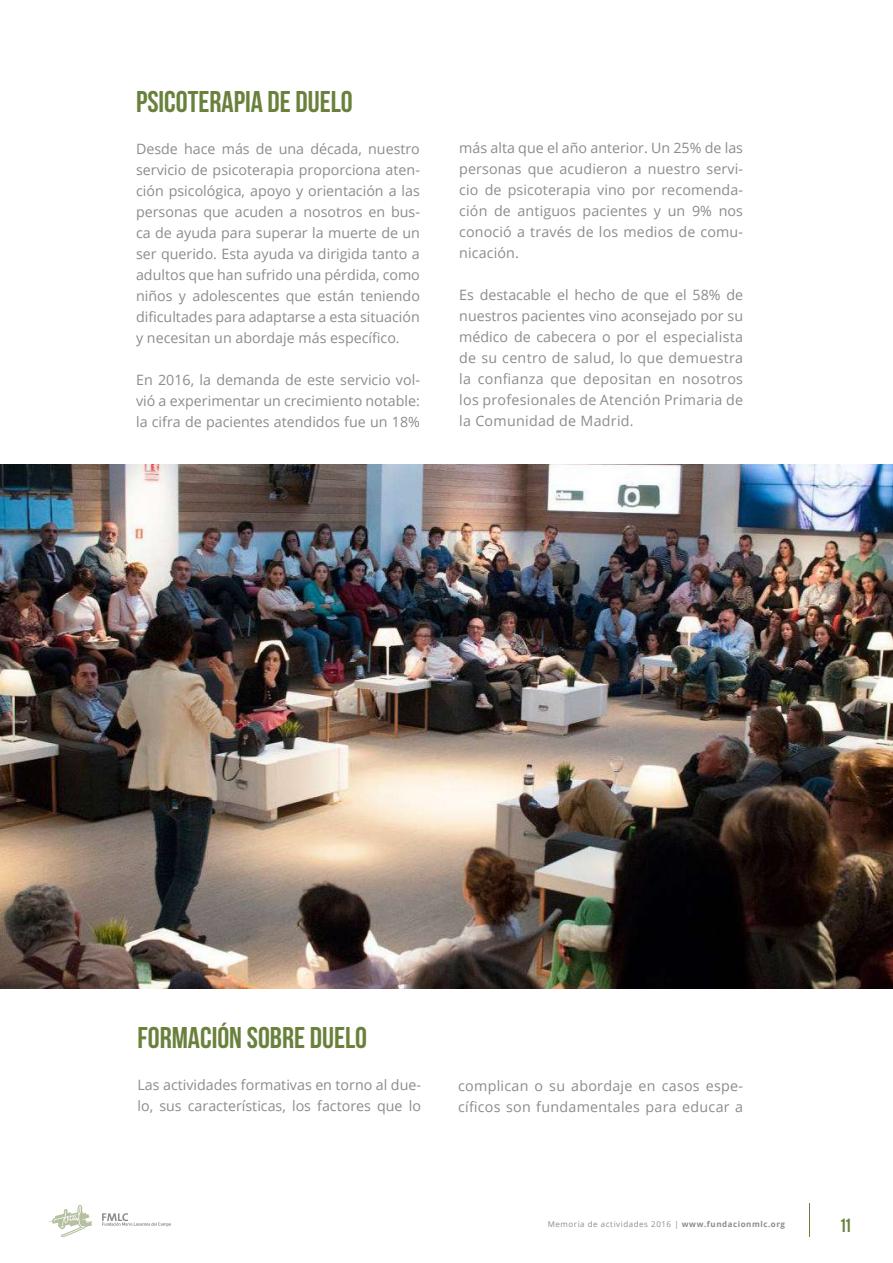
<style>
.page{position:relative;width:893px;height:1263px;background:#fff}
.page>*{position:absolute;margin:0;border:0;box-sizing:border-box;transform-origin:0 0}
.t1{font:30px "Bebas Neue";color:#6a813c}
.t2{font:15px "Bebas";color:#6a813c}
.t3{font:14.25px/21px "Open Sans";color:#8a8d8c;text-align:justify}
.t4{font:14.25px/21px "Open Sans";letter-spacing:.02em;color:#8a8d8c}
.t5{font:7.95px "Open Sans";letter-spacing:.07em;color:#8a8d8c}
.s1{font-weight:700}
</style>
<div class="page">
<hr style="left:809px;top:1203px;width:1px;height:34px;background:#6a813c">
<svg style="left:49px;top:1205px;width:43px;height:32px"></svg>
<svg style="left:102px;top:1213px;width:69px;height:13px"></svg>
<img style="left:0;top:464px;width:893px;height:525px">
<h1 class="t1" style="left:136px;top:85px;width:218px">PSICOTERAPIA DE DUELO</h1>
<p class="t3" style="left:136px;top:138px;width:285px">Desde hace más de una década, nuestro servicio de psicoterapia proporciona aten&shy;ción psicológica, apoyo y orientación a las personas que acuden a nosotros en bus&shy;ca de ayuda para superar la muerte de un ser querido. Esta ayuda va dirigida tanto a adultos que han sufrido una pérdida, como niños y adolescentes que están teniendo dificultades para adaptarse a esta situación y necesitan un abordaje más específico.</p>
<p class="t3" style="left:136px;top:369px;width:285px">En 2016, la demanda de este servicio vol&shy;vió a experimentar un crecimiento notable: la cifra de pacientes atendidos fue un 18%</p>
<p class="t3" style="left:459px;top:137px;width:285px">más alta que el año anterior. Un 25% de las personas que acudieron a nuestro servi&shy;cio de psicoterapia vino por recomenda&shy;ción de antiguos pacientes y un 9% nos conoció a través de los medios de comu&shy;nicación.</p>
<p class="t3" style="left:459px;top:284px;width:285px">Es destacable el hecho de que el 58% de nuestros pacientes vino aconsejado por su médico de cabecera o por el especialista de su centro de salud, lo que demuestra la confianza que depositan en nosotros los profesionales de Atención Primaria de la Comunidad de Madrid.</p>
<h1 class="t1" style="left:137px;top:1021px;width:231px">FORMACIÓN SOBRE DUELO</h1>
<p class="t3" style="left:137px;top:1074px;width:285px">Las actividades formativas en torno al due&shy;lo, sus características, los factores que lo</p>
<p class="t4" style="left:458px;top:1075px;width:286px">complican o su abordaje en casos espe&shy;cíficos son fundamentales para educar a</p>
<p class="t5" style="left:548px;top:1218px;width:239px">Memoria de actividades 2016 | <span class="s1">www.fundacionmlc.org</span></p>
<p class="t2" style="left:840px;top:1214px;width:12px">11</p>
</div>
